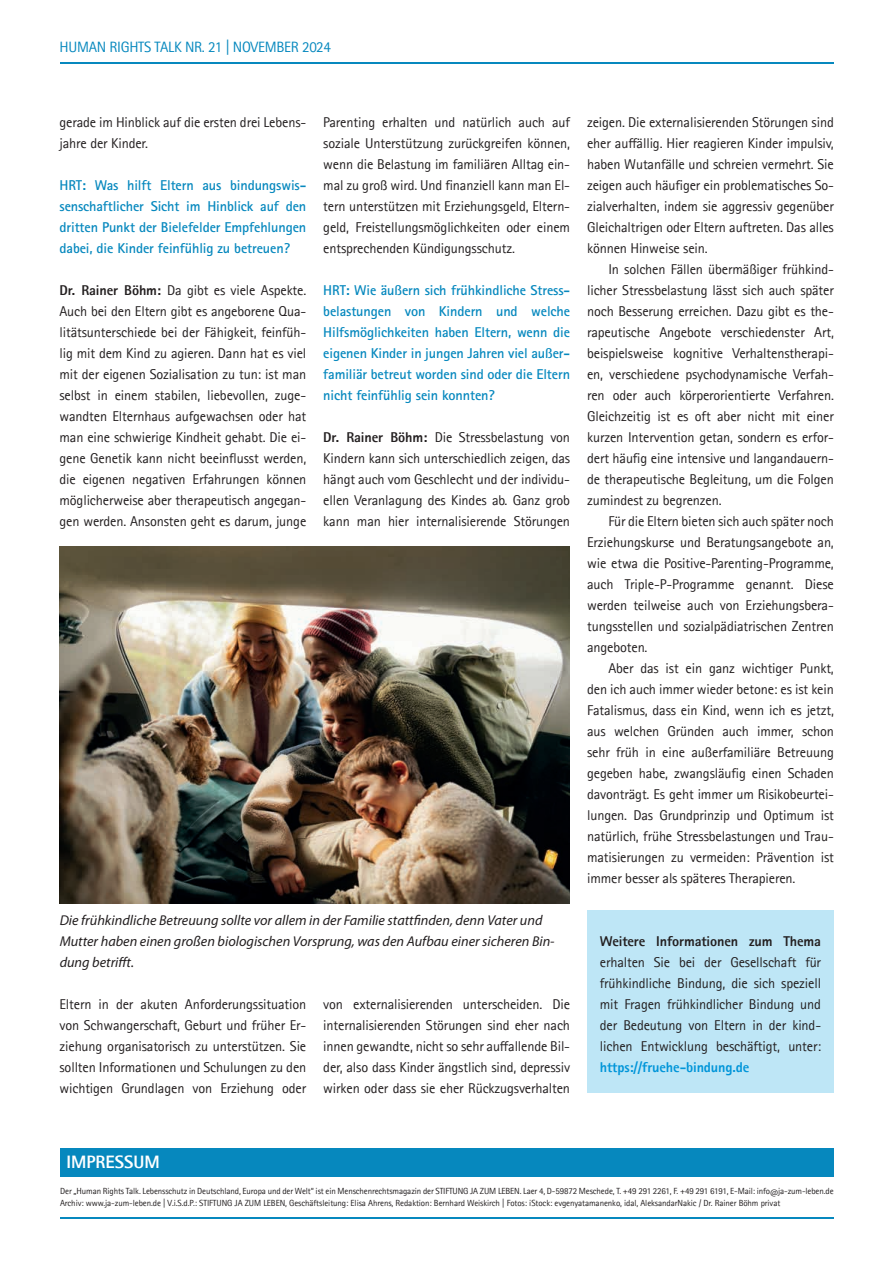
<style>
.page{position:relative;width:893px;height:1263px;background:#fff}
.page>*{position:absolute;margin:0;border:0;box-sizing:border-box;transform-origin:0 0}
.t1{font:800 18px "Rotis Sans Serif Pro";color:#fff}
.t2{font:15px "Rotis Sans Serif Pro";letter-spacing:-.02em;color:#0688be}
.t3{font:14.25px/21px "Rotis Sans Serif Pro";letter-spacing:-.01em;color:#231f20;text-align:justify}
.t4{font:700 14.25px/21px "Rotis Sans Serif Std";letter-spacing:-.01em;color:#0688be;text-align:justify}
.t5{font:italic 14.25px/21px "Myriad Pro";color:#231f20}
.t6{font:800 14.25px "Rotis Sans Serif Pro";letter-spacing:-.01em;color:#231f20}
.t7{font:800 14.25px "Rotis Sans Serif Pro";letter-spacing:-.01em;color:#0095d9}
.t8{font:8.85px/12.3px "Rotis Sans Serif Pro";letter-spacing:-.01em;color:#231f20}
.s1{font-weight:800}
.s2{font-family:"Meta Pro"}
</style>
<div class="page">
<hr style="left:60px;top:62px;width:774px;height:1px;background:#0688be">
<div style="left:60px;top:1148px;width:773px;height:29px;background:#0688be"></div>
<hr style="left:60px;top:1217px;width:774px;height:2px;background:#0688be">
<div style="left:587px;top:910px;width:247px;height:183px;background:#bee6f6"></div>
<img style="left:60px;top:547px;width:510px;height:357px">
<p class="t2" style="left:60px;top:38px;width:273px">HUMAN RIGHTS TALK NR. 21 | NOVEMBER 2024</p>
<p class="t3" style="left:60px;top:112px;width:248px">gerade im Hinblick auf die ersten drei Lebens&shy;jahre der Kinder.</p>
<p class="t4" style="left:60px;top:174px;width:248px">HRT: Was hilft Eltern aus bindungswis&shy;senschaftlicher Sicht im Hinblick auf den dritten Punkt der Bielefelder Empfehlungen dabei, die Kinder feinfühlig zu betreuen?</p>
<p class="t3" style="left:60px;top:280px;width:248px"><span class="s1">Dr. Rainer Böhm:</span> Da gibt es viele Aspekte.<br>Auch bei den Eltern gibt es angeborene Qua&shy;litätsunterschiede bei der Fähigkeit, feinfüh&shy;lig mit dem Kind zu agieren. Dann hat es viel mit der eigenen Sozialisation zu tun: ist man selbst in einem stabilen, liebevollen, zuge&shy;wandten Elternhaus aufgewachsen oder hat man eine schwierige Kindheit gehabt. Die ei&shy;gene Genetik kann nicht beeinflusst werden, die eigenen negativen Erfahrungen können möglicherweise aber therapeutisch angegan&shy;gen werden. Ansonsten geht es darum, junge</p>
<p class="t3" style="left:323px;top:112px;width:248px">Parenting erhalten und natürlich auch auf soziale Unterstützung zurückgreifen können, wenn die Belastung im familiären Alltag ein&shy;mal zu groß wird. Und finanziell kann man El&shy;tern unterstützen mit Erziehungsgeld, Eltern&shy;geld, Freistellungsmöglichkeiten oder einem entsprechenden Kündigungsschutz.</p>
<p class="t4" style="left:323px;top:279px;width:248px">HRT: Wie äußern sich frühkindliche Stress&shy;belastungen von Kindern und welche Hilfsmöglichkeiten haben Eltern, wenn die eigenen Kinder in jungen Jahren viel außer&shy;familiär betreut worden sind oder die Eltern nicht feinfühlig sein konnten?</p>
<p class="t3" style="left:323px;top:427px;width:248px"><span class="s1">Dr. Rainer Böhm:</span> Die Stressbelastung von Kindern kann sich unterschiedlich zeigen, das hängt auch vom Geschlecht und der individu&shy;ellen Veranlagung des Kindes ab. Ganz grob kann man hier internalisierende Störungen</p>
<p class="t5" style="left:60px;top:909px;width:496px">Die frühkindliche Betreuung sollte vor allem in der Familie stattfinden, denn Vater und<br>Mutter haben einen großen biologischen Vorsprung, was den Aufbau einer sicheren Bin&shy;dung betrifft.</p>
<p class="t3" style="left:60px;top:994px;width:248px">Eltern in der akuten Anforderungssituation von Schwangerschaft, Geburt und früher Er&shy;ziehung organisatorisch zu unterstützen. Sie sollten Informationen und Schulungen zu den wichtigen Grundlagen von Erziehung oder</p>
<p class="t3" style="left:323px;top:994px;width:248px">von externalisierenden unterscheiden. Die internalisierenden Störungen sind eher nach innen gewandte, nicht so sehr auffallende Bil&shy;der, also dass Kinder ängstlich sind, depressiv wirken oder dass sie eher Rückzugsverhalten</p>
<p class="t3" style="left:587px;top:112px;width:248px">zeigen. Die externalisierenden Störungen sind eher auffällig. Hier reagieren Kinder impulsiv, haben Wutanfälle und schreien vermehrt. Sie zeigen auch häufiger ein problematisches So&shy;zialverhalten, indem sie aggressiv gegenüber Gleichaltrigen oder Eltern auftreten. Das alles können Hinweise sein.</p>
<p class="t3" style="left:587px;top:259px;width:248px;text-indent:21px">In solchen Fällen übermäßiger frühkind&shy;licher Stressbelastung lässt sich auch später noch Besserung erreichen. Dazu gibt es the&shy;rapeutische Angebote verschiedenster Art, beispielsweise kognitive Verhaltenstherapi&shy;en, verschiedene psychodynamische Verfah&shy;ren oder auch körperorientierte Verfahren.<br>Gleichzeitig ist es oft aber nicht mit einer kurzen Intervention getan, sondern es erfor&shy;dert häufig eine intensive und langandauern&shy;de therapeutische Begleitung, um die Folgen zumindest zu begrenzen.</p>
<p class="t3" style="left:587px;top:511px;width:248px;text-indent:21px">Für die Eltern bieten sich auch später noch Erziehungskurse und Beratungsangebote an, wie etwa die Positive-Parenting-Programme, auch Triple-P-Programme genannt. Diese werden teilweise auch von Erziehungsbera&shy;tungsstellen und sozialpädiatrischen Zentren angeboten.</p>
<p class="t3" style="left:587px;top:658px;width:248px;text-indent:21px">Aber das ist ein ganz wichtiger Punkt, den ich auch immer wieder betone: es ist kein Fatalismus, dass ein Kind, wenn ich es jetzt, aus welchen Gründen auch immer, schon sehr früh in eine außerfamiliäre Betreuung gegeben habe, zwangsläufig einen Schaden davonträgt. Es geht immer um Risikobeurtei&shy;lungen. Das Grundprinzip und Optimum ist natürlich, frühe Stressbelastungen und Trau&shy;matisierungen zu vermeiden: Prävention ist immer besser als späteres Therapieren.</p>
<p class="t6" style="left:600px;top:932px;width:223px">Weitere Informationen zum Thema</p>
<p class="t3" style="left:600px;top:952px;width:223px">erhalten Sie bei der Gesellschaft für frühkindliche Bindung, die sich speziell mit Fragen frühkindlicher Bindung und der Bedeutung von Eltern in der kind&shy;lichen Entwicklung beschäftigt, unter:</p>
<p class="t7" style="left:600px;top:1058px;width:151px">https://fruehe-bindung.de</p>
<p class="t1" style="left:66px;top:1150px;width:95px">IMPRESSUM</p>
<p class="t8" style="left:60px;top:1185px;width:775px">Der „Human Rights Talk. Lebensschutz in Deutschland, Europa und der Welt“ ist ein Menschenrechtsmagazin der STIFTUNG JA ZUM LEBEN. Laer 4, D-59872 Meschede, T. +49 291 2261, F. +49 291 6191, E-Mail: info<span class="s2">@</span>ja-zum-leben.de<br>Archiv: www.ja-zum-leben.de | V.i.S.d.P.: STIFTUNG JA ZUM LEBEN, Geschäftsleitung: Elisa Ahrens, Redaktion: Bernhard Weiskirch | Fotos: iStock: evgenyatamanenko, idal, AleksandarNakic / Dr. Rainer Böhm privat</p>
</div>
